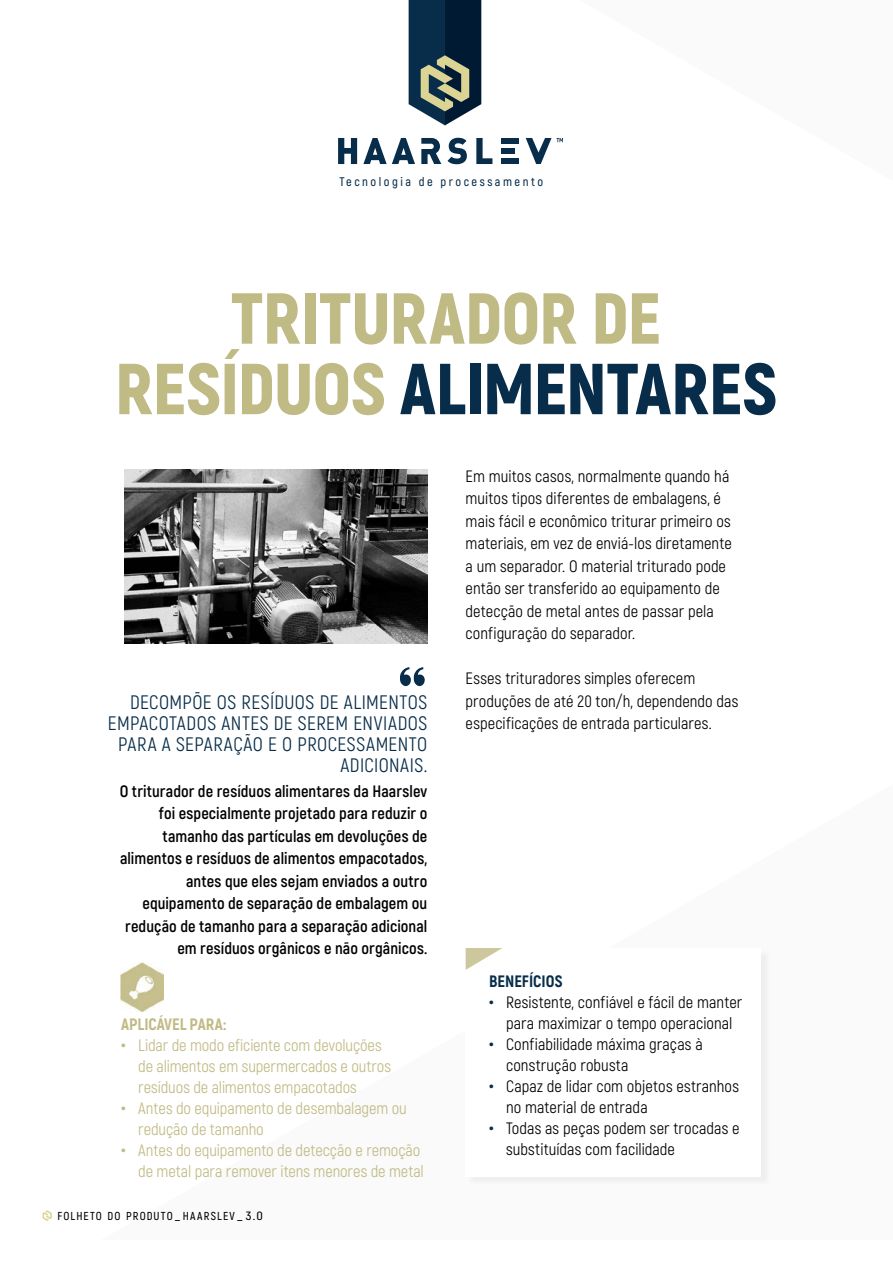
<style>
.page{position:relative;width:893px;height:1263px;background:#fff}
.page>*{position:absolute;margin:0;border:0;box-sizing:border-box;transform-origin:0 0}
.t1{font:900 72px/70.5px "Akrobat";letter-spacing:-.005em;color:#c0ba84;text-align:center}
.t2{font:19.5px/21px "Akrobat";letter-spacing:.02em;color:#082d4a;text-align:right}
.t3{font:16.5px/22.5px "Akrobat";letter-spacing:.005em;color:#000}
.t4{font:700 16.5px/22.5px "Akrobat";letter-spacing:.005em;color:#000;text-align:right}
.t5{font:16.5px/21px "Akrobat";letter-spacing:-.005em;color:#c0ba84}
.t6{font:800 16.5px "Akrobat";letter-spacing:.005em;color:#c0ba84}
.t7{font:800 16.5px "Akrobat";color:#082d4a}
.t8{font:600 12.45px "Akrobat";letter-spacing:.2em;color:#082d4a}
.t9{font:600 11.55px "Akrobat";letter-spacing:.1em;color:#000}
.s1{color:#082d4a}
.s2{font-weight:700;font-size:22.5px}
.s3{font-size:12px}
.s4{font-weight:700;font-size:22.5px;color:#082d4a}
</style>
<div class="page">
<svg style="left:43px;top:1210px;width:9px;height:11px"></svg>
<svg style="left:557px;top:138px;width:6px;height:4px"></svg>
<svg style="left:338px;top:138px;width:19px;height:26px"></svg>
<svg style="left:526px;top:138px;width:25px;height:26px"></svg>
<svg style="left:363px;top:138px;width:52px;height:26px"></svg>
<svg style="left:421px;top:138px;width:20px;height:26px"></svg>
<svg style="left:447px;top:138px;width:20px;height:26px"></svg>
<svg style="left:476px;top:138px;width:16px;height:26px"></svg>
<div style="left:501px;top:158px;width:17px;height:6px;background:#082d4a"></div>
<div style="left:501px;top:148px;width:13px;height:6px;background:#082d4a"></div>
<div style="left:501px;top:138px;width:17px;height:6px;background:#082d4a"></div>
<svg style="left:409px;top:0;width:72px;height:125px;background:#384f5b"></svg>
<svg style="left:400px;top:667px;width:25px;height:19px"></svg>
<div style="left:467px;top:949px;width:305px;height:237px;background:#f2f2f2"></div>
<div style="left:466px;top:948px;width:295px;height:228px;background:#fff"></div>
<svg style="left:466px;top:948px;width:36px;height:22px"></svg>
<img style="left:124px;top:470px;width:303px;height:173px">
<img style="left:121px;top:963px;width:43px;height:49px">
<p class="t8" style="left:340px;top:174px;width:205px">Tecnologia de processamento</p>
<h1 class="t1" style="left:115px;top:283px;width:664px">TRITURADOR DE<br>RESÍDUOS <span class="s1">ALIMENTARES</span></h1>
<p class="t2" style="left:108px;top:692px;width:321px">DECOMPÕE OS RESÍDUOS DE ALIMENTOS<br>EMPACOTADOS ANTES DE SEREM ENVIADOS<br>PARA A SEPARAÇÃO E O PROCESSAMENTO<br>ADICIONAIS.</p>
<p class="t4" style="left:120px;top:779px;width:309px">O triturador de resíduos alimentares da Haarslev foi especialmente projetado para reduzir o tamanho das partículas em devoluções de alimentos e resíduos de alimentos empacotados, antes que eles sejam enviados a outro equipamento de separação de embalagem ou redução de tamanho para a separação adicional em resíduos orgânicos e não orgânicos.</p>
<p class="t6" style="left:121px;top:1013px;width:106px">APLICÁVEL PARA:</p>
<p class="t5" style="left:138px;top:1034px;width:254px;text-indent:-17px"><span class="s2">•</span> Lidar de modo eficiente com devoluções de alimentos em supermercados e outros resíduos de alimentos empacotados</p>
<p class="t5" style="left:138px;top:1097px;width:270px;text-indent:-17px"><span class="s2">•</span> Antes do equipamento de desembalagem ou redução de tamanho</p>
<p class="t5" style="left:121px;top:1139px;width:304px;text-align:right"><span class="s2">•</span> Antes do equipamento de detecção e remoção de metal para remover itens menores de metal</p>
<p class="t9" style="left:57px;top:1209px;width:207px">FOLHETO DO PRODUTO<span class="s3">_</span>HAARSLEV<span class="s3">_ 3.0</span></p>
<p class="t3" style="left:466px;top:465px;width:268px">Em muitos casos, normalmente quando há muitos tipos diferentes de embalagens, é mais fácil e econômico triturar primeiro os materiais, em vez de enviá-los diretamente a um separador. O material triturado pode então ser transferido ao equipamento de detecção de metal antes de passar pela configuração do separador.</p>
<p class="t3" style="left:466px;top:667px;width:274px">Esses trituradores simples oferecem produções de até 20 ton/h, dependendo das especificações de entrada particulares.</p>
<p class="t7" style="left:489px;top:971px;width:75px">BENEFÍCIOS</p>
<p class="t3" style="left:489px;top:992px;width:255px;line-height:21px;text-align:center"><span class="s4">•</span> Resistente, confiável e fácil de manter para maximizar o tempo operacional</p>
<p class="t3" style="left:506px;top:1034px;width:198px;line-height:21px;text-indent:-17px"><span class="s4">•</span> Confiabilidade máxima graças à construção robusta</p>
<p class="t3" style="left:506px;top:1076px;width:234px;line-height:21px;text-indent:-17px"><span class="s4">•</span> Capaz de lidar com objetos estranhos no material de entrada</p>
<p class="t3" style="left:506px;top:1118px;width:235px;line-height:21px;text-indent:-17px"><span class="s4">•</span> Todas as peças podem ser trocadas e substituídas com facilidade</p>
</div>
